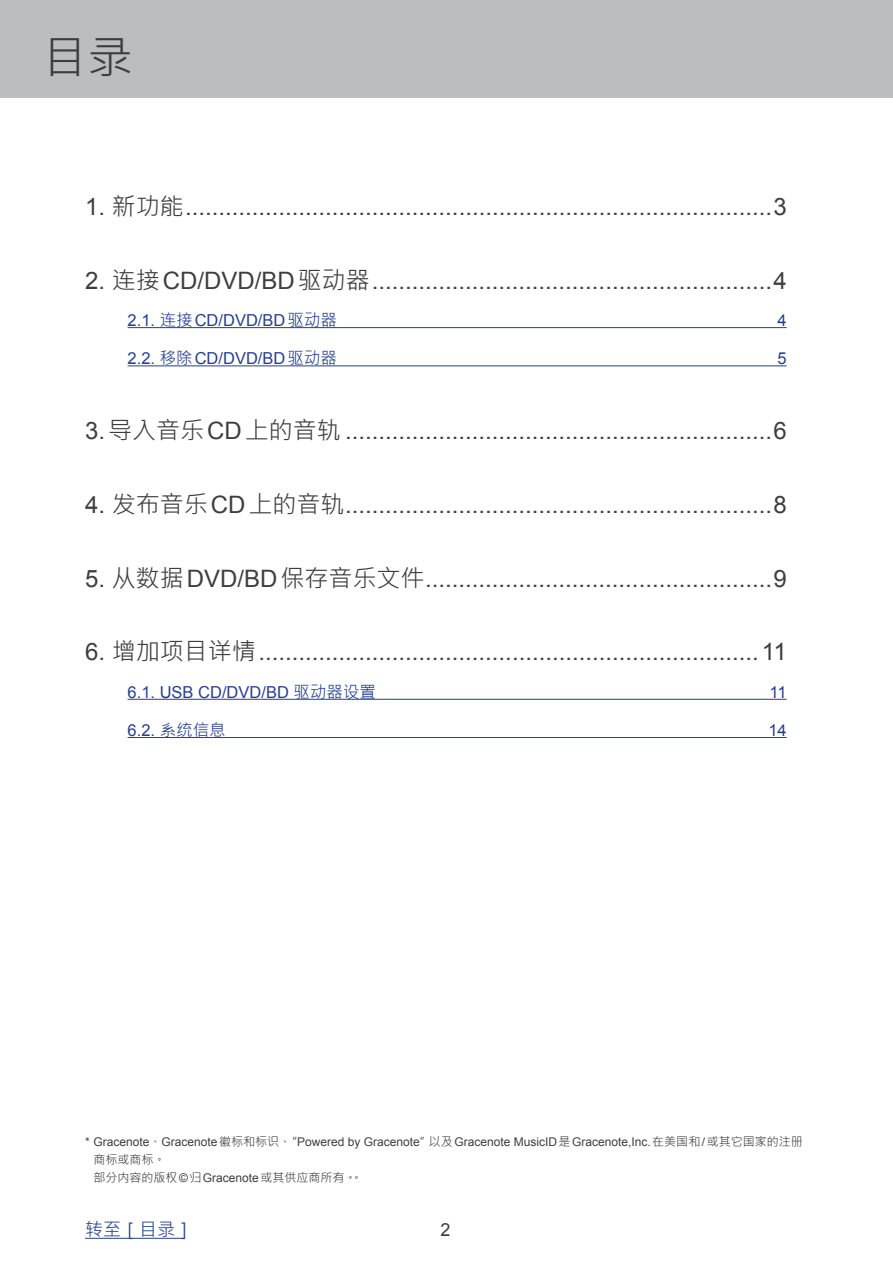
<style>
.page{position:relative;width:893px;height:1263px;background:#fff}
.page>*{position:absolute;margin:0;border:0;box-sizing:border-box;transform-origin:0 0}
.t1{font:45px "Microsoft Jheng Hei";color:#3e3e3f}
.t2{font:24px "Arial";color:#3e3e3f}
.t3{font:18px "Microsoft Jheng Hei";color:#253f8e}
.t4{font:18px "Arial";color:#3e3e3f}
.t5{font:16.5px "Arial";color:#253f8e}
.t6{font:12px "Arial";color:#3e3e3f}
.t7{font:12px/18px "Microsoft Jheng Hei";color:#3e3e3f}
.s1{font-family:"Microsoft Jheng Hei"}
.s2{font-family:"Arial"}
</style>
<div class="page">
<hr style="left:85px;top:1238px;width:99px;height:1px;background:#253f8e">
<div style="left:0;top:0;width:893px;height:98px;background:#bcbdc0"></div>
<hr style="left:128px;top:327px;width:659px;height:1px;background:#253f8e">
<hr style="left:128px;top:365px;width:659px;height:1px;background:#253f8e">
<hr style="left:128px;top:699px;width:659px;height:1px;background:#253f8e">
<hr style="left:128px;top:737px;width:659px;height:1px;background:#253f8e">
<h1 class="t1" style="left:43px;top:29px;width:91px">目录</h1>
<p class="t2" style="left:85px;top:191px;width:703px">1. <span class="s1">新功能</span> ........................................................................................3</p>
<p class="t2" style="left:85px;top:264px;width:703px">2. <span class="s1">连接</span>CD/DVD/BD<span class="s1">驱动器</span> ............................................................4</p>
<p class="t5" style="left:128px;top:309px;width:211px">2.1. <span class="s1">连接</span>CD/DVD/BD<span class="s1">驱动器</span></p>
<p class="t5" style="left:777px;top:309px;width:11px">4</p>
<p class="t5" style="left:128px;top:348px;width:211px">2.2. <span class="s1">移除</span>CD/DVD/BD<span class="s1">驱动器</span></p>
<p class="t5" style="left:777px;top:348px;width:11px">5</p>
<p class="t2" style="left:85px;top:415px;width:703px">3.<span class="s1">导入音乐</span>CD<span class="s1">上的音轨</span> ................................................................6</p>
<p class="t2" style="left:85px;top:489px;width:703px">4. <span class="s1">发布音乐</span>CD<span class="s1">上的音轨</span> ................................................................8</p>
<p class="t2" style="left:85px;top:562px;width:703px">5. <span class="s1">从数据</span>DVD/BD<span class="s1">保存音乐文件</span> ....................................................9</p>
<p class="t2" style="left:85px;top:636px;width:703px">6. <span class="s1">增加项目详情</span> ...........................................................................11</p>
<p class="t5" style="left:128px;top:681px;width:250px">6.1. USB CD/DVD/BD <span class="s1">驱动器设置</span></p>
<p class="t5" style="left:769px;top:681px;width:19px">11</p>
<p class="t5" style="left:128px;top:719px;width:100px">6.2. <span class="s1">系统信息</span></p>
<p class="t5" style="left:768px;top:719px;width:20px">14</p>
<p class="t6" style="left:85px;top:1134px;width:719px">* Gracenote<span class="s1">、</span>Gracenote<span class="s1">徽标和标识、“</span>Powered by Gracenote<span class="s1">”以及</span>Gracenote MusicID<span class="s1">是</span>Gracenote,Inc.<span class="s1">在美国和</span>/<span class="s1">或其它国家的注册</span></p>
<p class="t7" style="left:94px;top:1151px;width:270px">商标或商标。<br>部分内容的版权<span class="s2">©</span>归<span class="s2">Gracenote</span>或其供应商所有。。</p>
<p class="t3" style="left:85px;top:1218px;width:109px">转至［目录］</p>
<p class="t4" style="left:441px;top:1218px;width:12px">2</p>
</div>
